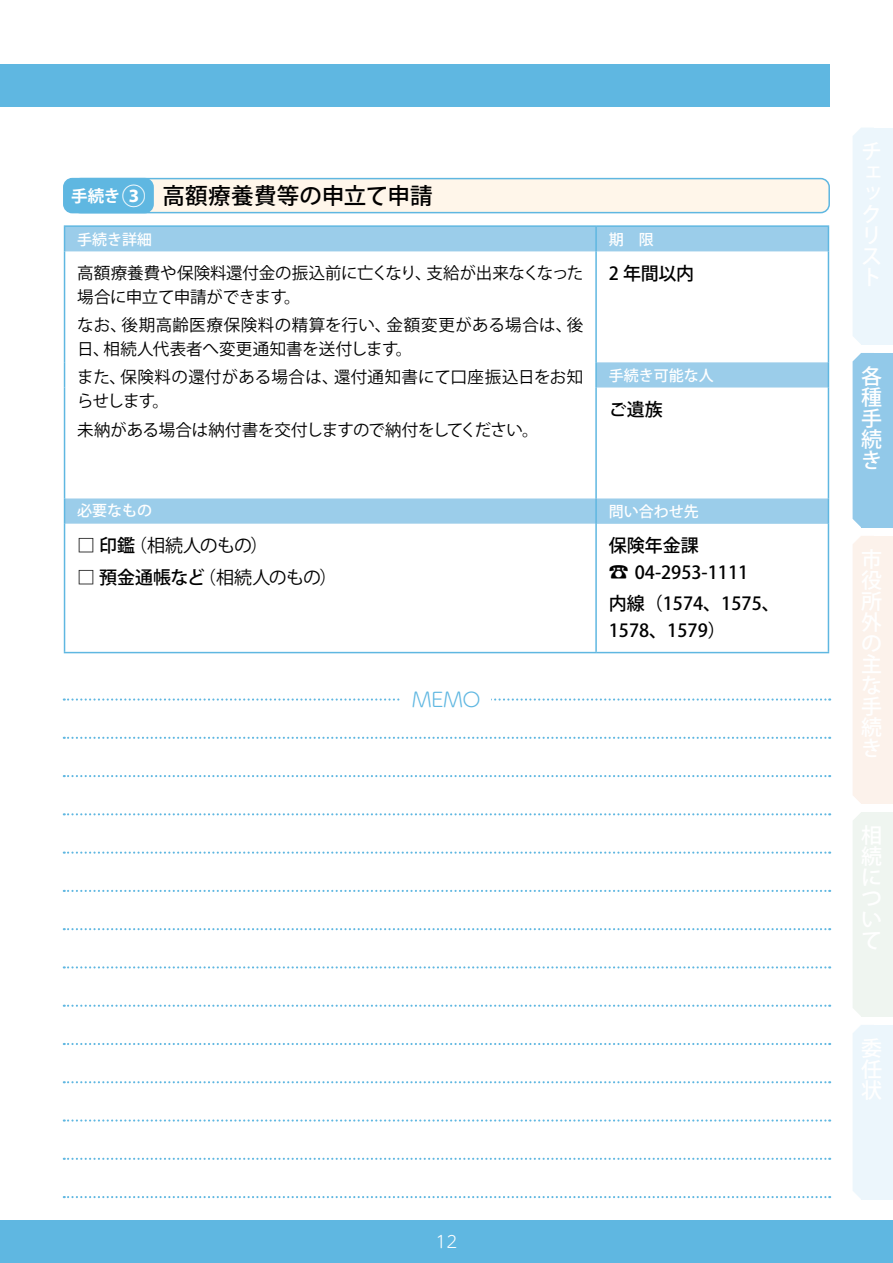
<style>
.page{position:relative;width:893px;height:1263px;background:#fff}
.page>*{position:absolute;margin:0;border:0;box-sizing:border-box;transform-origin:0 0}
.t1{font:500 22.5px "Koz Go Pro";letter-spacing:.01em;color:#000}
.t2{font:500 21px/21px "Koz Go Pro";color:#fff;text-align:justify}
.t3{font:300 19.5px "UD Shin M Go Pr 6 N";color:#5fb7e1}
.t4{font:500 18px/26.2px "Koz Go Pro";color:#000}
.t5{font:18px "Koz Go Pro";letter-spacing:-.04em;color:#000}
.t6{font:16.5px/24px "Koz Go Pro";color:#000}
.t7{font:16.5px/24px "Koz Go Pro";letter-spacing:.02em;color:#000}
.t8{font:16.5px "Koz Go Pro";letter-spacing:-.02em;color:#000}
.t9{font:300 16.5px "UD Shin M Go Pr 6 N";color:#fff}
.t10{font:500 15px "Koz Go Pro";color:#fff}
.s1{font-weight:700;font-size:16.5px;color:#fff}
.s2{font-weight:700;font-size:24px;color:#fff}
.s3{font-weight:500}
.s4{font-size:19.8px}
</style>
<div class="page">
<div style="left:0;top:1220px;width:893px;height:43px;background:#5fb7e1"></div>
<div style="left:0;top:64px;width:829px;height:42px;background:#5fb7e1"></div>
<div style="left:72px;top:179px;width:757px;height:34px;background:#fff6ea;border-radius:9px"></div>
<div style="left:72px;top:178px;width:758px;height:35px;border:2px solid #5fb7e1;border-radius:9px"></div>
<div style="left:64px;top:179px;width:89px;height:34px;background:#5fb7e1;border-radius:9px"></div>
<div style="left:63px;top:178px;width:91px;height:35px;border:2px solid #5fb7e1;border-radius:9px"></div>
<div style="left:65px;top:227px;width:763px;height:297px;background:#9bcdea"></div>
<svg style="left:65px;top:252px;width:530px;height:400px"></svg>
<svg style="left:597px;top:252px;width:231px;height:246px"></svg>
<hr style="left:64px;top:252px;width:1px;height:110px;background:#5fb7e1">
<svg style="left:64px;top:362px;width:1px;height:26px"></svg>
<hr style="left:64px;top:388px;width:1px;height:110px;background:#5fb7e1">
<svg style="left:64px;top:498px;width:1px;height:26px"></svg>
<hr style="left:64px;top:524px;width:1px;height:128px;background:#5fb7e1">
<hr style="left:64px;top:652px;width:532px;height:1px;background:#5fb7e1">
<hr style="left:595px;top:252px;width:2px;height:110px;background:#5fb7e1">
<hr style="left:828px;top:252px;width:1px;height:110px;background:#5fb7e1">
<hr style="left:595px;top:362px;width:2px;height:26px;background:#5fb7e1">
<svg style="left:828px;top:362px;width:1px;height:26px"></svg>
<hr style="left:595px;top:388px;width:2px;height:110px;background:#5fb7e1">
<hr style="left:828px;top:388px;width:1px;height:110px;background:#5fb7e1">
<hr style="left:595px;top:498px;width:2px;height:26px;background:#5fb7e1">
<svg style="left:828px;top:498px;width:1px;height:26px"></svg>
<hr style="left:595px;top:524px;width:2px;height:128px;background:#5fb7e1">
<hr style="left:828px;top:524px;width:1px;height:128px;background:#5fb7e1">
<hr style="left:596px;top:652px;width:233px;height:1px;background:#5fb7e1">
<hr style="left:64px;top:225px;width:532px;height:2px;background:#5fb7e1">
<svg style="left:64px;top:227px;width:1px;height:25px"></svg>
<hr style="left:596px;top:225px;width:233px;height:2px;background:#5fb7e1">
<hr style="left:595px;top:227px;width:2px;height:25px;background:#5fb7e1">
<svg style="left:828px;top:227px;width:1px;height:25px"></svg>
<svg style="left:64px;top:698px;width:766px;height:3px"></svg>
<svg style="left:64px;top:737px;width:766px;height:2px"></svg>
<svg style="left:64px;top:775px;width:766px;height:2px"></svg>
<svg style="left:64px;top:813px;width:766px;height:2px"></svg>
<svg style="left:64px;top:851px;width:766px;height:3px"></svg>
<svg style="left:64px;top:890px;width:766px;height:2px"></svg>
<div style="left:402px;top:687px;width:89px;height:25px;background:#fff"></div>
<svg style="left:64px;top:928px;width:766px;height:2px"></svg>
<svg style="left:64px;top:966px;width:766px;height:2px"></svg>
<svg style="left:64px;top:1005px;width:766px;height:2px"></svg>
<svg style="left:64px;top:1043px;width:766px;height:2px"></svg>
<svg style="left:64px;top:1081px;width:766px;height:2px"></svg>
<svg style="left:64px;top:1119px;width:766px;height:2px"></svg>
<svg style="left:64px;top:1158px;width:766px;height:2px"></svg>
<svg style="left:64px;top:1196px;width:766px;height:2px"></svg>
<div style="left:853px;top:128px;width:8px;height:216px;background:#ecf6fc"></div>
<div style="left:861px;top:128px;width:32px;height:216px;background:#ecf6fc"></div>
<svg style="left:853px;top:353px;width:8px;height:174px"></svg>
<div style="left:861px;top:353px;width:32px;height:174px;background:#92c9e9"></div>
<div style="left:853px;top:536px;width:8px;height:267px;background:#fcf2eb"></div>
<div style="left:861px;top:536px;width:32px;height:268px;background:#fcf2eb"></div>
<svg style="left:853px;top:1025px;width:8px;height:174px"></svg>
<div style="left:861px;top:1025px;width:32px;height:174px;background:#ecf6fc"></div>
<div style="left:853px;top:813px;width:8px;height:203px;background:#eff5f0"></div>
<div style="left:861px;top:812px;width:32px;height:204px;background:#eff5f0"></div>
<h1 class="t1" style="left:71px;top:181px;width:363px"><span class="s1">手続き</span><span class="s2">③</span> 高額療養費等の申立て申請</h1>
<p class="t10" style="left:77px;top:229px;width:77px">手続き詳細</p>
<p class="t10" style="left:609px;top:229px;width:46px">期　限</p>
<p class="t6" style="left:77px;top:261px;width:507px">高額療養費や保険料還付金の振込前に亡くなり、支給が出来なくなった場合に申立て申請ができます。</p>
<p class="t7" style="left:77px;top:314px;width:507px">なお、後期高齢医療保険料の精算を行い、金額変更がある場合は、後日、相続人代表者へ変更通知書を送付します。</p>
<p class="t6" style="left:77px;top:366px;width:507px">また、保険料の還付がある場合は、還付通知書にて口座振込日をお知らせします。</p>
<p class="t8" style="left:77px;top:419px;width:463px">未納がある場合は納付書を交付しますので納付をしてください。</p>
<p class="t4" style="left:609px;top:261px;width:87px">2 年間以内</p>
<p class="t10" style="left:609px;top:366px;width:106px">手続き可能な人</p>
<p class="t4" style="left:609px;top:397px;width:55px">ご遺族</p>
<p class="t10" style="left:77px;top:501px;width:77px">必要なもの</p>
<p class="t10" style="left:609px;top:502px;width:91px">問い合わせ先</p>
<p class="t5" style="left:77px;top:534px;width:193px"><span class="s3">□ 印鑑</span>（相続人のもの）</p>
<p class="t5" style="left:77px;top:565px;width:262px"><span class="s3">□ 預金通帳など</span>（相続人のもの）</p>
<p class="t4" style="left:609px;top:534px;width:141px">保険年金課<br><span class="s4">☎</span> 04-2953-1111</p>
<p class="t4" style="left:609px;top:591px;width:172px;line-height:27px">内線（1574、1575、<br>1578、1579）</p>
<p class="t3" style="left:412px;top:684px;width:70px">MEMO</p>
<p class="t2" style="left:861px;top:367px;width:22px">各種手続き</p>
<p class="t9" style="left:436px;top:1228px;width:23px">12</p>
</div>
